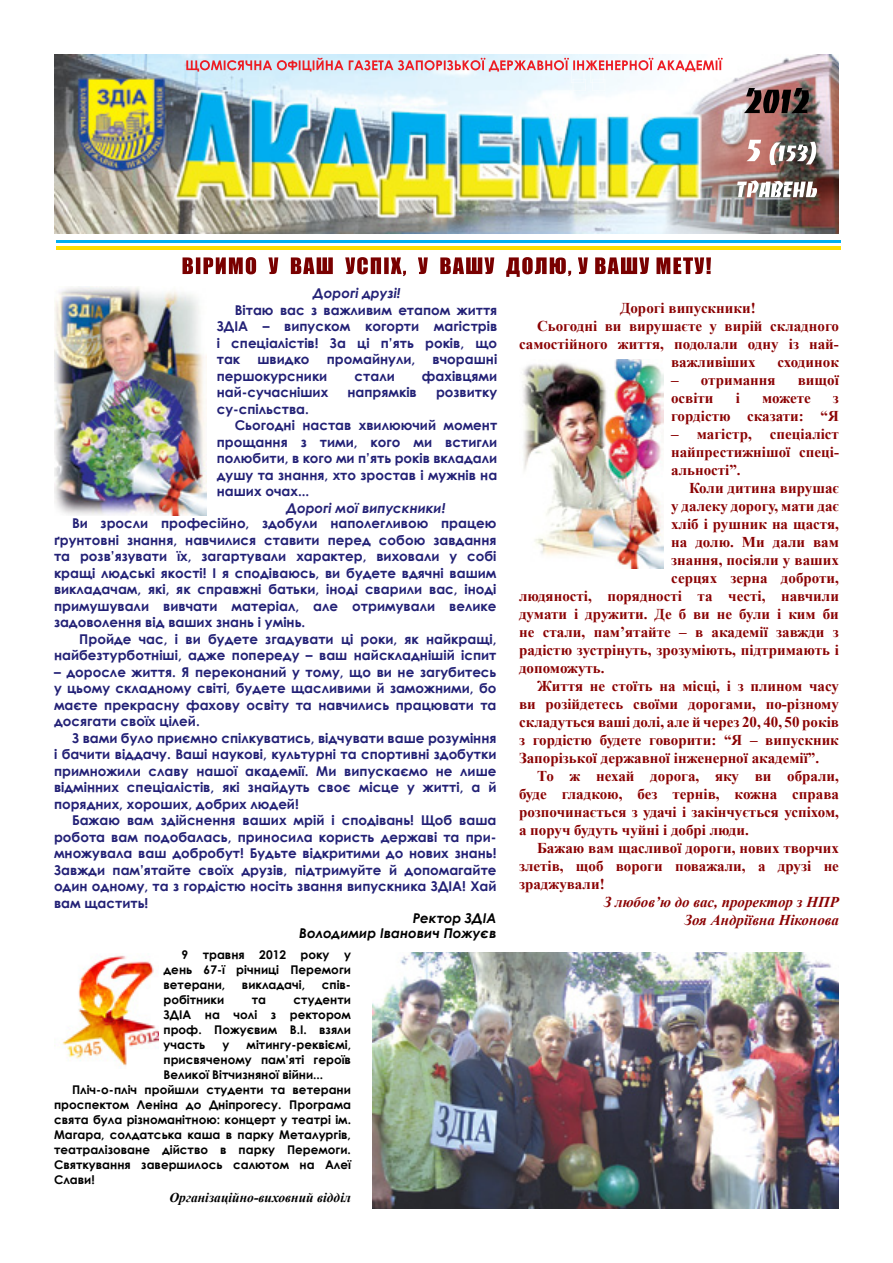
<style>
.page{position:relative;width:893px;height:1263px;background:#fff}
.page>*{position:absolute;margin:0;border:0;box-sizing:border-box;transform-origin:0 0}
.t1{font:700 15px/18px "Times New Roman";color:#8b0304;text-align:right}
.t2{font:italic 700 15px/18px "Times New Roman";color:#8b0304;text-align:right}
.t3{font:700 13.5px/16.5px "Century Gothic";color:#232176;text-align:justify}
.t4{font:italic 700 13.5px/15px "Century Gothic";color:#000;text-align:right}
.t5{font:italic 700 13.5px "Century Gothic";color:#232176}
.t6{font:italic 700 13.5px "Times New Roman";color:#000}
.t7{font:700 12px/15px "Century Gothic";color:#000;text-align:justify}
</style>
<div class="page">
<img style="left:54px;top:54px;width:785px;height:179px">
<hr style="left:56px;top:240px;width:785px;height:3px;background:#00aeef">
<hr style="left:56px;top:246px;width:785px;height:4px;background:#fd0">
<svg style="left:744px;top:88px;width:65px;height:25px;background:#4e3837"></svg>
<img style="left:373px;top:953px;width:466px;height:256px">
<img style="left:523px;top:359px;width:141px;height:209px">
<img style="left:54px;top:955px;width:105px;height:111px">
<svg style="left:746px;top:140px;width:70px;height:25px"></svg>
<svg style="left:737px;top:180px;width:80px;height:17px"></svg>
<img style="left:54px;top:287px;width:153px;height:228px">
<svg style="left:183px;top:257px;width:528px;height:20px"></svg>
<svg style="left:186px;top:58px;width:537px;height:33px"></svg>
<p class="t5" style="left:313px;top:283px;width:89px">Дорогі друзі!</p>
<p class="t3" style="left:217px;top:301px;width:282px;text-indent:18px">Вітаю вас з важливим етапом життя ЗДІА – випуском когорти магістрів і спеціалістів! За ці п’ять років, що так</p>
<p class="t3" style="left:257px;top:350px;width:54px">швидко</p>
<p class="t3" style="left:327px;top:350px;width:90px">промайнули,</p>
<p class="t3" style="left:433px;top:350px;width:66px">вчорашні</p>
<p class="t3" style="left:217px;top:367px;width:112px">першокурсники</p>
<p class="t3" style="left:355px;top:367px;width:42px">стали</p>
<p class="t3" style="left:422px;top:367px;width:77px">фахівцями</p>
<p class="t3" style="left:217px;top:383px;width:113px">най-сучасніших</p>
<p class="t3" style="left:347px;top:383px;width:71px">напрямків</p>
<p class="t3" style="left:436px;top:383px;width:63px">розвитку</p>
<p class="t3" style="left:217px;top:400px;width:94px">су-спільства.</p>
<p class="t3" style="left:235px;top:416px;width:264px">Сьогодні настав хвилюючий момент</p>
<p class="t3" style="left:217px;top:433px;width:282px">прощання з тими, кого ми встигли</p>
<p class="t3" style="left:217px;top:449px;width:282px">полюбити, в кого ми п’ять років вкладали</p>
<p class="t3" style="left:217px;top:466px;width:282px">душу та знання, хто зростав і мужнів на</p>
<p class="t3" style="left:217px;top:482px;width:94px">наших очах...</p>
<p class="t5" style="left:286px;top:497px;width:161px">Дорогі мої випускники!</p>
<p class="t3" style="left:54px;top:515px;width:444px;text-indent:18px">Ви зросли професійно, здобули наполегливою працею ґрунтовні знання, навчилися ставити перед собою завдання та розв’язувати їх, загартували характер, виховали у собі кращі людські якості! І я сподіваюсь, ви будете вдячні вашим викладачам, які, як справжні батьки, іноді сварили вас, іноді примушували вивчати матеріал, але отримували велике задоволення від ваших знань і умінь.</p>
<p class="t3" style="left:54px;top:630px;width:444px;text-align:right">Пройде час, і ви будете згадувати ці роки, як найкращі, найбезтурботніші, адже попереду – ваш найскладнішій іспит</p>
<p class="t3" style="left:54px;top:663px;width:444px">– доросле життя. Я переконаний у тому, що ви не загубитесь у цьому складному світі, будете щасливими й заможними, бо маєте прекрасну фахову освіту та навчились працювати та досягати своїх цілей.</p>
<p class="t3" style="left:54px;top:729px;width:444px;text-indent:18px">З вами було приємно спілкуватись, відчувати ваше розуміння і бачити віддачу. Ваші наукові, культурні та спортивні здобутки примножили славу нашої академії. Ми випускаємо не лише відмінних спеціалістів, які знайдуть своє місце у житті, а й порядних, хороших, добрих людей!</p>
<p class="t3" style="left:54px;top:812px;width:444px;text-indent:18px">Бажаю вам здійснення ваших мрій і сподівань! Щоб ваша робота вам подобалась, приносила користь державі та при&shy;множувала ваш добробут! Будьте відкритими до нових знань!<br>Завжди пам’ятайте своїх друзів, підтримуйте й допомагайте один одному, та з гордістю носіть звання випускника ЗДІА! Хай вам щастить!</p>
<p class="t4" style="left:299px;top:910px;width:199px">Ректор ЗДІА<br>Володимир Іванович Пожуєв</p>
<p class="t7" style="left:164px;top:946px;width:189px;text-indent:18px">9 травня 2012 року у день 67-ї річниці Перемоги ветерани,</p>
<p class="t7" style="left:242px;top:976px;width:65px">викладачі,</p>
<p class="t7" style="left:322px;top:976px;width:31px">спів-</p>
<p class="t7" style="left:164px;top:991px;width:62px">робітники</p>
<p class="t7" style="left:252px;top:991px;width:16px">та</p>
<p class="t7" style="left:164px;top:991px;width:189px;text-indent:130px">студенти ЗДІА на чолі з ректором проф. Пожуєвим В.І. взяли участь</p>
<p class="t7" style="left:222px;top:1036px;width:8px">у</p>
<p class="t7" style="left:247px;top:1036px;width:106px">мітингу-реквіємі,</p>
<p class="t7" style="left:164px;top:1051px;width:189px">присвяченому пам’яті героїв</p>
<p class="t7" style="left:164px;top:1066px;width:161px">Великої Вітчизняної війни...</p>
<p class="t7" style="left:72px;top:1081px;width:280px">Пліч-о-пліч пройшли студенти та ветерани</p>
<p class="t7" style="left:54px;top:1096px;width:298px">проспектом Леніна до Дніпрогесу. Програма</p>
<p class="t7" style="left:54px;top:1111px;width:298px">свята була різноманітною: концерт у театрі ім.</p>
<p class="t7" style="left:54px;top:1126px;width:298px">Магара, солдатська каша в парку Металургів,</p>
<p class="t7" style="left:54px;top:1141px;width:298px">театралізоване дійство в парку Перемоги.</p>
<p class="t7" style="left:54px;top:1156px;width:299px">Святкування завершилось салютом на Алеї</p>
<p class="t7" style="left:54px;top:1171px;width:42px">Слави!</p>
<p class="t6" style="left:170px;top:1188px;width:183px">Організаційно-виховний відділ</p>
<p class="t1" style="left:620px;top:299px;width:137px">Дорогі випускники!</p>
<p class="t1" style="left:537px;top:317px;width:303px">Сьогодні ви вирушаєте у вирій складного</p>
<p class="t1" style="left:519px;top:335px;width:321px">самостійного життя, подолали одну із най-</p>
<p class="t1" style="left:671px;top:353px;width:86px">важливіших</p>
<p class="t1" style="left:777px;top:353px;width:63px">сходинок</p>
<p class="t1" style="left:671px;top:371px;width:106px">– отримання</p>
<p class="t1" style="left:798px;top:371px;width:43px">вищої</p>
<p class="t1" style="left:671px;top:389px;width:44px">освіти</p>
<p class="t1" style="left:736px;top:389px;width:6px">і</p>
<p class="t1" style="left:762px;top:389px;width:50px">можете</p>
<p class="t1" style="left:671px;top:389px;width:169px">з<br>гордістю сказати: “Я</p>
<p class="t1" style="left:671px;top:425px;width:169px;text-align:justify">– магістр, спеціаліст найпрестижнішої спеці&shy;альності”.</p>
<p class="t1" style="left:689px;top:479px;width:151px">Коли дитина вирушає</p>
<p class="t1" style="left:671px;top:497px;width:169px">у далеку дорогу, мати дає</p>
<p class="t1" style="left:671px;top:515px;width:169px">хліб і рушник на щастя,</p>
<p class="t1" style="left:671px;top:533px;width:169px">на долю. Ми дали вам</p>
<p class="t1" style="left:671px;top:551px;width:169px">знання, посіяли у ваших</p>
<p class="t1" style="left:671px;top:569px;width:169px">серцях зерна доброти,</p>
<p class="t1" style="left:519px;top:587px;width:321px">людяності, порядності та честі, навчили</p>
<p class="t1" style="left:519px;top:605px;width:321px">думати і дружити. Де б ви не були і ким би</p>
<p class="t1" style="left:519px;top:623px;width:321px">не стали, пам’ятайте – в академії завжди з</p>
<p class="t1" style="left:519px;top:641px;width:321px">радістю зустрінуть, зрозуміють, підтримають і</p>
<p class="t1" style="left:519px;top:659px;width:87px">допоможуть.</p>
<p class="t1" style="left:537px;top:677px;width:303px">Життя не стоїть на місці, і з плином часу</p>
<p class="t1" style="left:519px;top:695px;width:321px">ви розійдетесь своїми дорогами, по-різному</p>
<p class="t1" style="left:519px;top:713px;width:321px">складуться ваші долі, але й через 20, 40, 50 років</p>
<p class="t1" style="left:519px;top:731px;width:321px">з гордістю будете говорити: “Я – випускник</p>
<p class="t1" style="left:519px;top:749px;width:302px">Запорізької державної інженерної академії”.</p>
<p class="t1" style="left:537px;top:767px;width:303px">То ж нехай дорога, яку ви обрали,</p>
<p class="t1" style="left:519px;top:785px;width:321px">буде гладкою, без тернів, кожна справа</p>
<p class="t1" style="left:519px;top:803px;width:321px">розпочинається з удачі і закінчується успіхом,</p>
<p class="t1" style="left:519px;top:821px;width:231px">а поруч будуть чуйні і добрі люди.</p>
<p class="t1" style="left:537px;top:839px;width:303px">Бажаю вам щасливої дороги, нових творчих</p>
<p class="t1" style="left:519px;top:857px;width:321px">злетів, щоб вороги поважали, а друзі не</p>
<p class="t1" style="left:519px;top:875px;width:87px">зраджували!</p>
<p class="t2" style="left:604px;top:893px;width:237px">З любов’ю до вас, проректор з НПР<br>Зоя Андріївна Ніконова</p>
</div>
